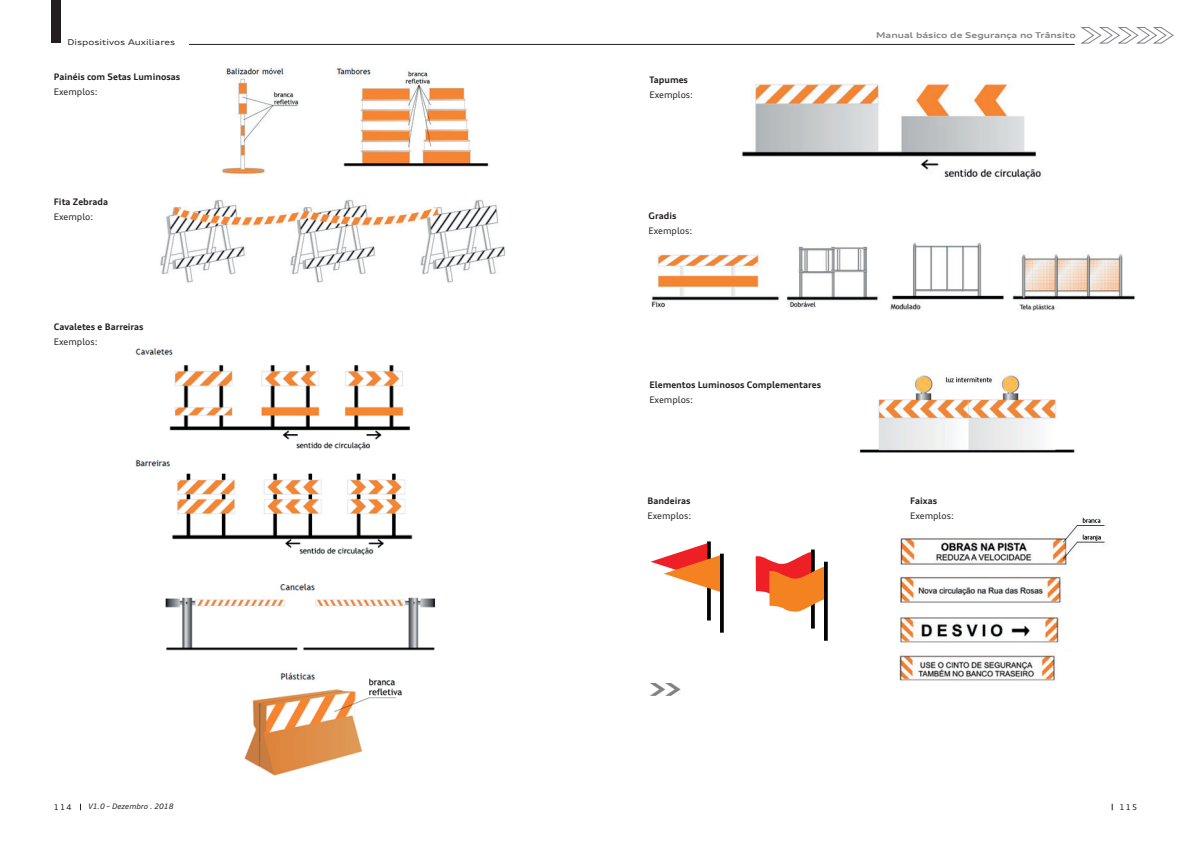
<style>
.page{position:relative;width:1191px;height:842px;background:#fff}
.page>*{position:absolute;margin:0;border:0;box-sizing:border-box;transform-origin:0 0}
.t1{font:700 expanded 25.6px "Audi Type";color:#808285}
.t2{font:700 9px "Audi Type";color:#231f20}
.t3{font:9px "Audi Type";color:#231f20}
.t4{font:700 expanded 8px "Audi Type";color:#808285}
.t5{font:expanded 8px "Audi Type";color:#231f20}
.t6{font:8px "Audi Type";letter-spacing:.15em;color:#231f20}
.t7{font:italic 7.5px "Audi Type";color:#231f20}
</style>
<div class="page">
<img style="left:899px;top:517px;width:207px;height:164px">
<img style="left:222px;top:68px;width:267px;height:106px">
<img style="left:135px;top:348px;width:301px;height:428px">
<img style="left:160px;top:200px;width:346px;height:83px">
<img style="left:741px;top:83px;width:301px;height:97px">
<img style="left:651px;top:242px;width:484px;height:69px">
<img style="left:859px;top:375px;width:216px;height:78px">
<svg style="left:707px;top:541px;width:4px;height:79px"></svg>
<svg style="left:650px;top:543px;width:70px;height:49px"></svg>
<svg style="left:720px;top:554px;width:4px;height:79px"></svg>
<svg style="left:811px;top:549px;width:4px;height:79px"></svg>
<svg style="left:755px;top:552px;width:69px;height:60px"></svg>
<hr style="left:824px;top:562px;width:3px;height:79px;background:#040503">
<div style="left:52px;top:0;width:9px;height:43px;background:#231f20"></div>
<hr style="left:189px;top:44px;width:885px;height:1px;background:#231f20">
<svg style="left:1080px;top:27px;width:93px;height:17px"></svg>
<p class="t5" style="left:67px;top:37px;width:109px">Dispositivos Auxiliares</p>
<p class="t2" style="left:54px;top:71px;width:128px">Painéis com Setas Luminosas</p>
<p class="t3" style="left:54px;top:86px;width:45px">Exemplos:</p>
<p class="t2" style="left:54px;top:196px;width:56px">Fita Zebrada</p>
<p class="t3" style="left:54px;top:211px;width:41px">Exemplo:</p>
<p class="t2" style="left:54px;top:321px;width:91px">Cavaletes e Barreiras</p>
<p class="t3" style="left:54px;top:336px;width:45px">Exemplos:</p>
<p class="t2" style="left:649px;top:74px;width:40px">Tapumes</p>
<p class="t3" style="left:649px;top:89px;width:45px">Exemplos:</p>
<p class="t2" style="left:648px;top:210px;width:29px">Gradis</p>
<p class="t3" style="left:648px;top:225px;width:45px">Exemplos:</p>
<p class="t4" style="left:876px;top:30px;width:201px">Manual básico de Segurança no Trânsito</p>
<p class="t2" style="left:649px;top:379px;width:173px">Elementos Luminosos Complementares</p>
<p class="t3" style="left:649px;top:394px;width:45px">Exemplos:</p>
<p class="t2" style="left:647px;top:495px;width:44px">Bandeiras</p>
<p class="t3" style="left:647px;top:510px;width:45px">Exemplos:</p>
<p class="t2" style="left:910px;top:495px;width:28px">Faixas</p>
<p class="t3" style="left:910px;top:510px;width:45px">Exemplos:</p>
<h1 class="t1" style="left:647px;top:672px;width:37px">&gt;&gt;</h1>
<p class="t6" style="left:54px;top:802px;width:19px">114</p>
<p class="t7" style="left:88px;top:802px;width:87px">V1.0 – Dezembro . 2018</p>
<p class="t6" style="left:1119px;top:802px;width:19px">115</p>
</div>
